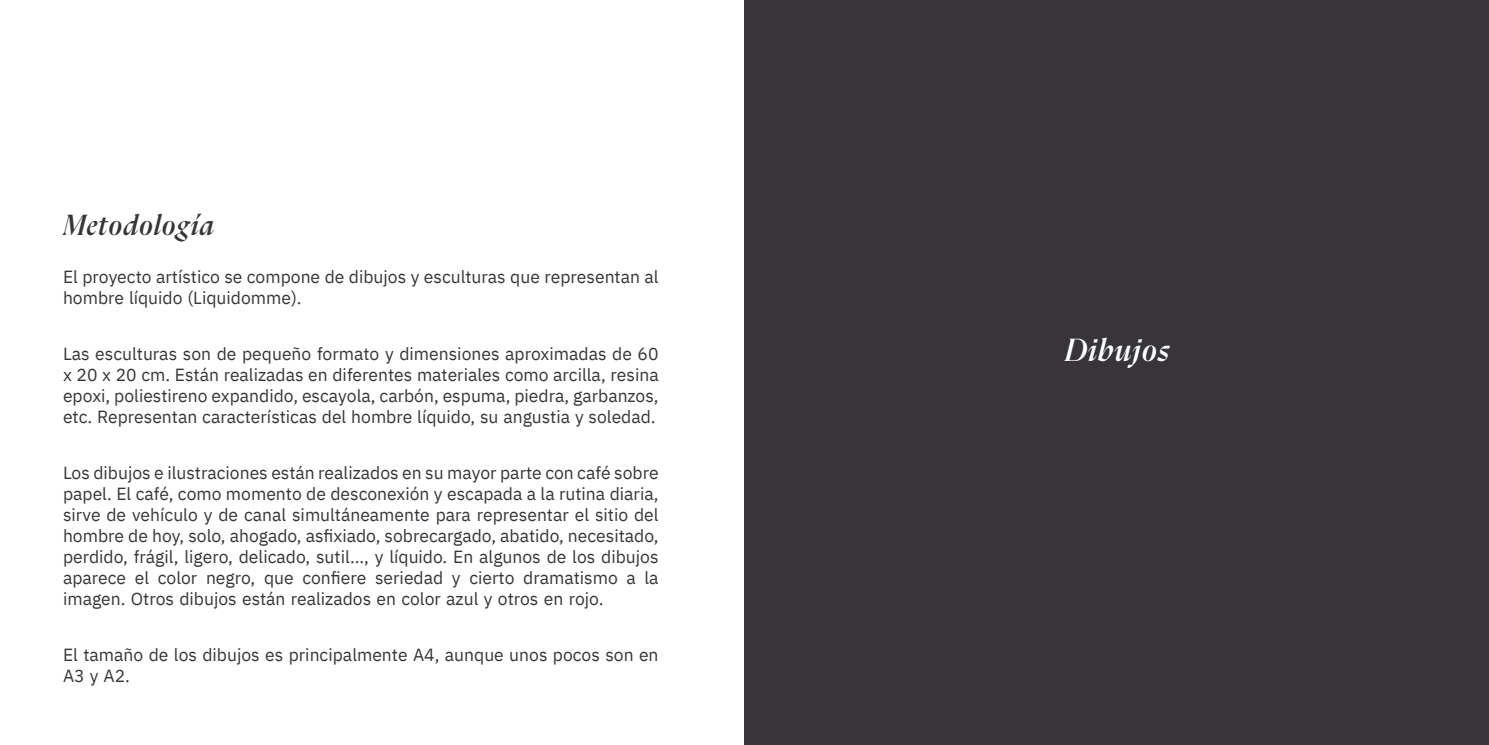
<style>
.page{position:relative;width:1489px;height:745px;background:#fff}
.page>*{position:absolute;margin:0;border:0;box-sizing:border-box;transform-origin:0 0}
.t1{font:italic 500 32.73px "Flecha M";letter-spacing:.025em;color:#fff}
.t2{font:italic 500 29.75px "Flecha M";letter-spacing:.025em;color:#373539}
.t3{font:17.5px/21px "IBM Plex Sans";color:#373539}
</style>
<div class="page">
<div style="left:744px;top:0;width:744px;height:744px;background:#373539"></div>
<h2 class="t2" style="left:63px;top:208px;width:153px">Metodología</h2>
<p class="t3" style="left:63px;top:265px;width:597px">El proyecto artístico se compone de dibujos y esculturas que representan al hombre líquido (Liquidomme .(</p>
<p class="t3" style="left:63px;top:341px;width:597px;text-align:justify">Las esculturas son de pequeño formato y dimensiones aproximadas de 60 x 20 x 20 cm. Están realizadas en diferentes materiales como arcilla, resina epoxi, poliestireno expandido, escayola, carbón, espuma, piedra, garbanzos, etc. Representan características del hombre líquido, su angustia y soledad.</p>
<p class="t3" style="left:63px;top:460px;width:597px;text-align:right">Los dibujos e ilustraciones están realizados en su mayor parte con café sobre papel. El café, como momento de desconexión y escapada laa rutina diaria, sirve de vehículo y de canal simultáneamente para representar el sitio del hombre de hoy, solo, ahogado, asfixiado, sobrecargado, abatido, necesitado, perdido, frágil, ligero, delicado, sutil… y, líquido. En algunos de los dibujos la</p>
<p class="t3" style="left:135px;top:565px;width:16px">el</p>
<p class="t3" style="left:158px;top:565px;width:41px">color</p>
<p class="t3" style="left:302px;top:565px;width:65px">confiere</p>
<p class="t3" style="left:375px;top:565px;width:70px">seriedad</p>
<p class="t3" style="left:469px;top:565px;width:47px">cierto</p>
<p class="t3" style="left:523px;top:565px;width:96px">dramatismo</p>
<p class="t3" style="left:206px;top:565px;width:51px">negro,</p>
<p class="t3" style="left:63px;top:565px;width:542px">aparece<br>imagen. Otros dibujos están realizados en color azul y otros en rojo.</p>
<p class="t3" style="left:63px;top:642px;width:597px">El tamaño de los dibujos es principalmente A4, aunque unos pocos son en<br>A3 Ay 2.</p>
<p class="t3" style="left:264px;top:565px;width:31px">que</p>
<p class="t3" style="left:626px;top:565px;width:11px">a</p>
<p class="t3" style="left:452px;top:565px;width:10px">y</p>
<h1 class="t1" style="left:1064px;top:331px;width:106px">Dibujos</h1>
</div>
